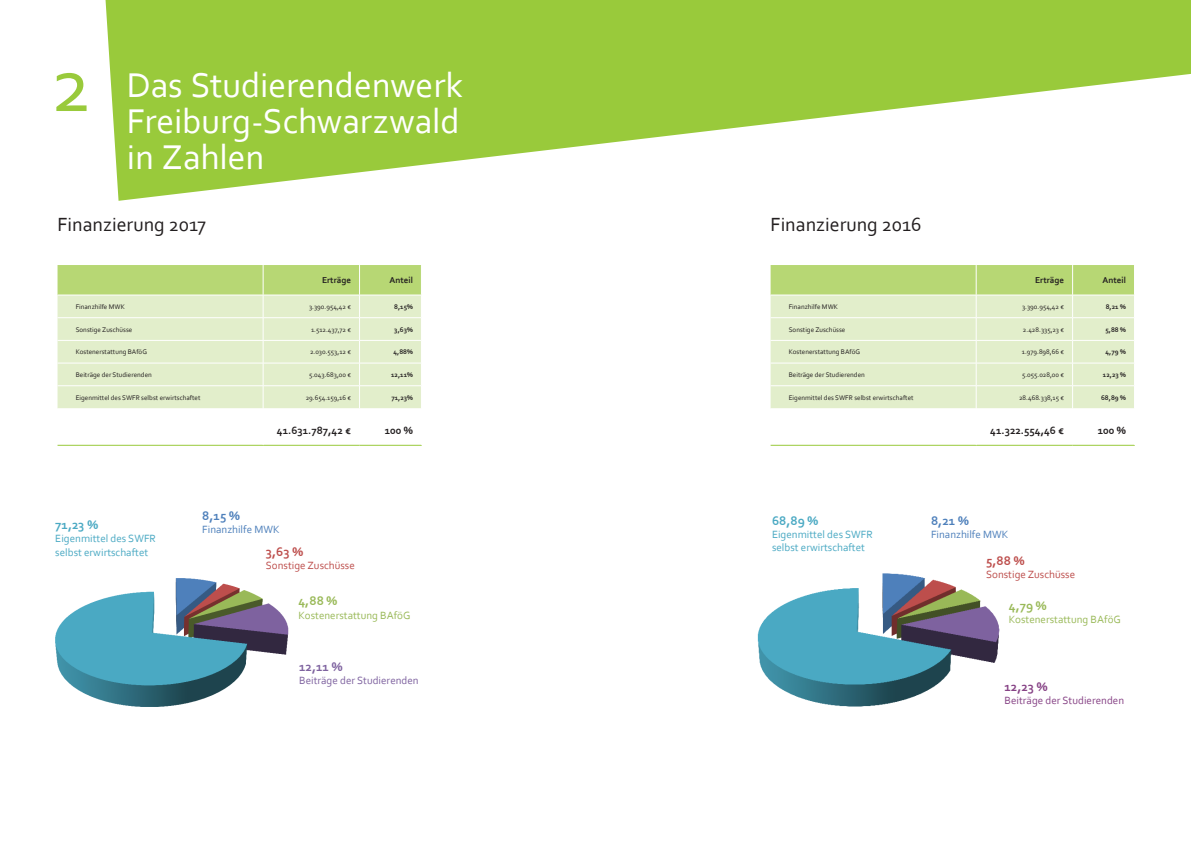
<style>
.page{position:relative;width:1191px;height:842px;background:#fff}
.page>*{position:absolute;margin:0;border:0;box-sizing:border-box;transform-origin:0 0}
.t1{font:80px "Corbel";color:#99ca3b}
.t2{font:36px/36px "Corbel";letter-spacing:-.005em;color:#fff;text-align:justify}
.t3{font:20px "Corbel";color:#231f20}
.t4{font:700 13px "Corbel";color:#4aa9c3}
.t5{font:700 13px "Corbel";color:#4e80bb}
.t6{font:700 13px "Corbel";color:#bd4e4c}
.t7{font:700 13px "Corbel";color:#99b958}
.t8{font:700 13px "Corbel";color:#864285}
.t9{font:700 13px "Corbel";color:#7e629f}
.t10{font:11px/13.2px "Corbel";color:#4aa9c3}
.t11{font:11px "Corbel";color:#99b958}
.t12{font:700 11px "Corbel";color:#231f20}
.t13{font:11px "Corbel";color:#bd4e4c}
.t14{font:11px "Corbel";color:#4e80bb}
.t15{font:11px "Corbel";color:#864285}
.t16{font:11px "Corbel";color:#7e629f}
.t17{font:700 9px "Corbel";color:#231f20}
.t18{font:7px "Corbel";color:#231f20}
.t19{font:700 7px "Corbel";color:#231f20}
</style>
<div class="page">
<img style="left:757px;top:573px;width:243px;height:134px">
<svg style="left:106px;top:0;width:1085px;height:201px;fill:#99ca3b"></svg>
<hr style="left:770px;top:445px;width:206px;height:1px;background:#99ca3b">
<hr style="left:976px;top:445px;width:96px;height:1px;background:#99ca3b">
<hr style="left:1072px;top:445px;width:62px;height:1px;background:#99ca3b">
<svg style="left:770px;top:265px;width:365px;height:180px"></svg>
<hr style="left:770px;top:317px;width:206px;height:1px;background:#fff">
<hr style="left:976px;top:317px;width:96px;height:1px;background:#fff">
<hr style="left:1072px;top:317px;width:62px;height:1px;background:#fff">
<hr style="left:770px;top:340px;width:206px;height:1px;background:#fff">
<hr style="left:976px;top:340px;width:96px;height:1px;background:#fff">
<hr style="left:1072px;top:340px;width:62px;height:1px;background:#fff">
<hr style="left:770px;top:363px;width:206px;height:1px;background:#fff">
<hr style="left:976px;top:363px;width:96px;height:1px;background:#fff">
<hr style="left:1072px;top:363px;width:62px;height:1px;background:#fff">
<hr style="left:770px;top:385px;width:206px;height:1px;background:#fff">
<hr style="left:976px;top:385px;width:96px;height:1px;background:#fff">
<hr style="left:1072px;top:385px;width:62px;height:1px;background:#fff">
<hr style="left:58px;top:445px;width:205px;height:1px;background:#99ca3b">
<hr style="left:263px;top:445px;width:96px;height:1px;background:#99ca3b">
<hr style="left:359px;top:445px;width:63px;height:1px;background:#99ca3b">
<svg style="left:58px;top:265px;width:364px;height:180px"></svg>
<hr style="left:58px;top:317px;width:205px;height:1px;background:#fff">
<hr style="left:263px;top:317px;width:96px;height:1px;background:#fff">
<hr style="left:359px;top:317px;width:63px;height:1px;background:#fff">
<hr style="left:58px;top:340px;width:205px;height:1px;background:#fff">
<hr style="left:263px;top:340px;width:96px;height:1px;background:#fff">
<hr style="left:359px;top:340px;width:63px;height:1px;background:#fff">
<hr style="left:58px;top:363px;width:205px;height:1px;background:#fff">
<hr style="left:263px;top:363px;width:96px;height:1px;background:#fff">
<hr style="left:359px;top:363px;width:63px;height:1px;background:#fff">
<hr style="left:58px;top:385px;width:205px;height:1px;background:#fff">
<hr style="left:263px;top:385px;width:96px;height:1px;background:#fff">
<hr style="left:359px;top:385px;width:63px;height:1px;background:#fff">
<img style="left:55px;top:578px;width:234px;height:129px">
<h1 class="t1" style="left:50px;top:35px;width:42px">2</h1>
<h2 class="t2" style="left:127px;top:66px;width:338px">Das Studierendenwerk Freiburg-Schwarzwald in Zahlen</h2>
<h3 class="t3" style="left:58px;top:212px;width:150px">Finanzierung 2017</h3>
<p class="t17" style="left:322px;top:275px;width:31px">Erträge</p>
<p class="t17" style="left:389px;top:275px;width:25px">Anteil</p>
<p class="t18" style="left:76px;top:302px;width:51px">Finanzhilfe MWK</p>
<p class="t18" style="left:309px;top:302px;width:43px">3.390.954,42 €</p>
<p class="t19" style="left:394px;top:302px;width:20px">8,15%</p>
<p class="t18" style="left:76px;top:325px;width:58px">Sonstige Zuschüsse</p>
<p class="t18" style="left:311px;top:325px;width:41px">1.512.437,72 €</p>
<p class="t19" style="left:394px;top:325px;width:20px">3,63%</p>
<p class="t18" style="left:76px;top:348px;width:73px">Kostenerstattung BAföG</p>
<p class="t18" style="left:310px;top:348px;width:42px">2.030.553,12 €</p>
<p class="t19" style="left:393px;top:348px;width:21px">4,88%</p>
<p class="t18" style="left:76px;top:370px;width:78px">Beiträge der Studierenden</p>
<p class="t18" style="left:309px;top:370px;width:43px">5.043.683,00 €</p>
<p class="t19" style="left:391px;top:370px;width:23px">12,11%</p>
<p class="t18" style="left:76px;top:393px;width:126px">Eigenmittel des SWFR selbst erwirtschaftet</p>
<p class="t18" style="left:306px;top:393px;width:47px">29.654.159,16 €</p>
<p class="t19" style="left:391px;top:393px;width:23px">71,23%</p>
<h3 class="t12" style="left:277px;top:423px;width:76px">41.631.787,42 €</h3>
<h3 class="t12" style="left:385px;top:423px;width:30px">100 %</h3>
<h3 class="t4" style="left:55px;top:517px;width:44px">71,23 %</h3>
<h3 class="t10" style="left:55px;top:532px;width:102px">Eigenmittel des SWFR selbst erwirtschaftet</h3>
<h3 class="t5" style="left:202px;top:508px;width:39px">8,15 %</h3>
<h3 class="t14" style="left:202px;top:523px;width:79px">Finanzhilfe MWK</h3>
<h3 class="t6" style="left:266px;top:543px;width:39px">3,63 %</h3>
<h3 class="t13" style="left:266px;top:558px;width:91px">Sonstige Zuschüsse</h3>
<h3 class="t7" style="left:298px;top:593px;width:40px">4,88 %</h3>
<h3 class="t11" style="left:298px;top:608px;width:114px">Kostenerstattung BAföG</h3>
<h3 class="t9" style="left:299px;top:658px;width:45px">12,11 %</h3>
<h3 class="t16" style="left:299px;top:674px;width:121px">Beiträge der Studierenden</h3>
<h3 class="t3" style="left:770px;top:212px;width:152px">Finanzierung 2016</h3>
<p class="t17" style="left:1035px;top:275px;width:31px">Erträge</p>
<p class="t17" style="left:1102px;top:275px;width:25px">Anteil</p>
<p class="t18" style="left:788px;top:302px;width:51px">Finanzhilfe MWK</p>
<p class="t18" style="left:1022px;top:302px;width:43px">3.390.954,42 €</p>
<p class="t19" style="left:1105px;top:302px;width:22px">8,21 %</p>
<p class="t18" style="left:788px;top:325px;width:58px">Sonstige Zuschüsse</p>
<p class="t18" style="left:1023px;top:325px;width:43px">2.428.335,23 €</p>
<p class="t19" style="left:1105px;top:325px;width:22px">5,88 %</p>
<p class="t18" style="left:788px;top:348px;width:73px">Kostenerstattung BAföG</p>
<p class="t18" style="left:1021px;top:348px;width:44px">1.979.898,66 €</p>
<p class="t19" style="left:1105px;top:348px;width:22px">4,79 %</p>
<p class="t18" style="left:789px;top:370px;width:78px">Beiträge der Studierenden</p>
<p class="t18" style="left:1022px;top:370px;width:44px">5.055.028,00 €</p>
<p class="t19" style="left:1102px;top:370px;width:25px">12,23 %</p>
<p class="t18" style="left:789px;top:393px;width:126px">Eigenmittel des SWFR selbst erwirtschaftet</p>
<p class="t18" style="left:1019px;top:393px;width:47px">28.468.338,15 €</p>
<p class="t19" style="left:1101px;top:393px;width:26px">68,89 %</p>
<h3 class="t12" style="left:990px;top:423px;width:75px">41.322.554,46 €</h3>
<h3 class="t12" style="left:1097px;top:423px;width:30px">100 %</h3>
<h3 class="t4" style="left:772px;top:512px;width:48px">68,89 %</h3>
<h3 class="t10" style="left:772px;top:527px;width:102px">Eigenmittel des SWFR selbst erwirtschaftet</h3>
<h3 class="t5" style="left:931px;top:513px;width:39px">8,21 %</h3>
<h3 class="t14" style="left:931px;top:528px;width:79px">Finanzhilfe MWK</h3>
<h3 class="t6" style="left:986px;top:553px;width:40px">5,88 %</h3>
<h3 class="t13" style="left:986px;top:568px;width:91px">Sonstige Zuschüsse</h3>
<h3 class="t7" style="left:1008px;top:598px;width:39px">4,79 %</h3>
<h3 class="t11" style="left:1008px;top:613px;width:114px">Kostenerstattung BAföG</h3>
<h3 class="t8" style="left:1004px;top:678px;width:44px">12,23 %</h3>
<h3 class="t15" style="left:1004px;top:693px;width:121px">Beiträge der Studierenden</h3>
</div>
